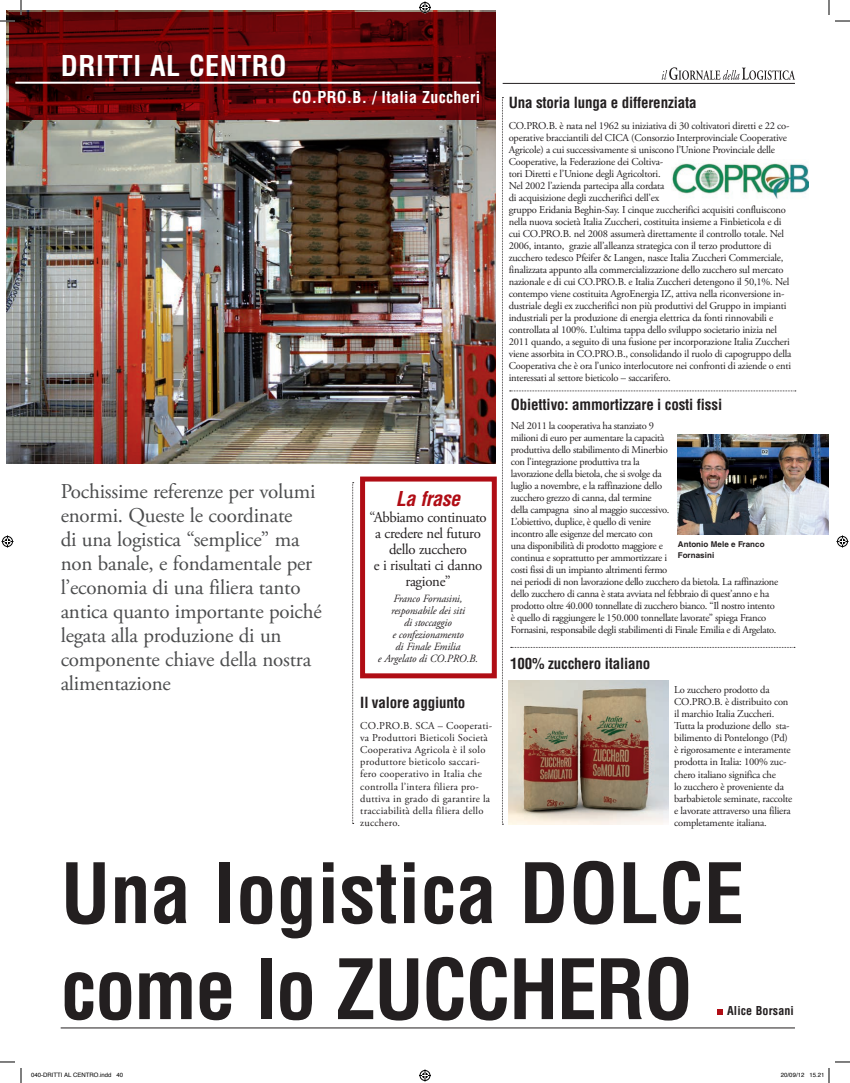
<style>
.page{position:relative;width:850px;height:1083px;background:#fff}
.page>*{position:absolute;margin:0;border:0;box-sizing:border-box;transform-origin:0 0}
.t1{font:700 condensed 81px/96px "Helvetica LT Std";color:#231f20}
.t2{font:700 condensed 28px "Helvetica LT Std";letter-spacing:.05em;color:#fff}
.t3{font:21px/24px "Adobe Garamond Pro";letter-spacing:-.01em;color:#4b4c4d}
.t4{font:italic 700 condensed 20px "Helvetica LT Std";letter-spacing:-.015em;color:#b00d15}
.t5{font:700 condensed 16px "Helvetica LT Std";letter-spacing:.02em;color:#fff}
.t6{font:700 condensed 15px "Helvetica LT Std";letter-spacing:-.01em;color:#231f20}
.t7{font:15px/16px "Adobe Garamond Pro";letter-spacing:-.02em;color:#231f20;text-align:center}
.t8{font:700 condensed 12px "Helvetica LT Std";letter-spacing:.01em;color:#231f20}
.t9{font:italic 11px/12px "Adobe Garamond Pro";letter-spacing:-.01em;color:#231f20;text-align:center}
.t10{font:10.5px/12px "Adobe Garamond Pro";letter-spacing:-.02em;color:#231f20}
.t11{font:10.5px/12px "Adobe Garamond Pro";letter-spacing:.02em;color:#231f20}
.t12{font:700 8px/11px "Helvetica LT Std";letter-spacing:.01em;color:#231f20}
.t13{font:6px "Helvetica";color:#000}
</style>
<div class="page">
<hr style="left:503px;top:83px;width:292px;height:1px;background:#231f20">
<img style="left:7px;top:10px;width:489px;height:453px">
<svg style="left:9px;top:12px;width:487px;height:108px"></svg>
<svg style="left:662px;top:67px;width:133px;height:13px"></svg>
<hr style="left:61px;top:1027px;width:734px;height:1px;background:#231f20">
<svg style="left:352px;top:482px;width:2px;height:342px"></svg>
<svg style="left:510px;top:390px;width:286px;height:1px"></svg>
<hr style="left:15px;top:82px;width:465px;height:2px;background:#fff">
<svg style="left:502px;top:97px;width:1px;height:727px"></svg>
<div style="left:360px;top:476px;width:137px;height:202px;background:#fff;border:5px solid #b00d15"></div>
<svg style="left:717px;top:1009px;width:6px;height:5px"></svg>
<svg style="left:511px;top:647px;width:284px;height:1px"></svg>
<img style="left:508px;top:680px;width:160px;height:144px">
<img style="left:672px;top:163px;width:137px;height:36px">
<img style="left:678px;top:434px;width:151px;height:101px">
<svg style="left:0;top:0;width:22px;height:22px"></svg>
<svg style="left:0;top:1061px;width:22px;height:21px"></svg>
<svg style="left:828px;top:0;width:22px;height:22px"></svg>
<svg style="left:419px;top:1px;width:12px;height:12px"></svg>
<svg style="left:419px;top:1069px;width:12px;height:12px"></svg>
<svg style="left:2px;top:535px;width:12px;height:12px"></svg>
<svg style="left:836px;top:535px;width:12px;height:12px"></svg>
<svg style="left:828px;top:1061px;width:22px;height:21px"></svg>
<h2 class="t2" style="left:61px;top:48px;width:200px">dri tti al centro</h2>
<h3 class="t5" style="left:292px;top:87px;width:189px">CO.PRO.B. / Italia Zuccheri</h3>
<p class="t3" style="left:61px;top:479px;width:263px">Pochissime referenze per volumi enormi. Queste le coordinate<br>di una logistica “semplice” ma non banale, e fondamentale per l’economia di una filiera tanto antica quanto importante poiché legata alla produzione di un componente chiave della nostra alimentazione</p>
<h3 class="t4" style="left:396px;top:485px;width:66px">La frase</h3>
<h3 class="t7" style="left:369px;top:510px;width:119px">“Abbiamo continuato a credere nel futuro dello zucchero<br>e i risultati ci danno ragione”</h3>
<p class="t9" style="left:378px;top:593px;width:102px">Franco Fornasini, responsabile dei siti<br>di stoccaggio<br>e confezionamento<br>di Finale Emilia<br>e Argelato di CO.PRO.B.</p>
<h3 class="t6" style="left:360px;top:693px;width:106px">Il valore aggiunto</h3>
<p class="t11" style="left:360px;top:720px;width:133px">CO.PRO.B. SCA – Cooperati&shy;va Produttori Bieticoli Società<br>Cooperativa Agricola è il solo produttore bieticolo saccari&shy;fero cooperativo in Italia che controlla l’intera filiera pro&shy;duttiva in grado di garantire la tracciabilità della filiera dello zucchero.</p>
<h3 class="t6" style="left:509px;top:93px;width:189px">Una storia lunga e differenziata</h3>
<p class="t10" style="left:509px;top:120px;width:284px">CO.PRO.B. è nata nel 1962 su iniziativa di 30 coltivatori diretti e 22 co&shy;operative bracciantili del CICA (Consorzio Interprovinciale Cooperative Agricole) a cui successivamente si uniscono l’Unione Provinciale delle Cooperative, la Federazione dei Coltiva-<br>tori Diretti e l’Unione degli Agricoltori.<br>Nel 2002 l’azienda partecipa alla cordata<br>di acquisizione degli zuccherifici dell’ex<br>gruppo Eridania Beghin-Say. I cinque zuccherifici acquisiti confluiscono nella nuova società Italia Zuccheri, costituita insieme a Finbieticola e di cui CO.PRO.B. nel 2008 assumerà direttamente il controllo totale. Nel 2006, intanto, grazie all’alleanza strategica con il terzo produttore di zucchero tedesco Pfeifer &amp; Langen, nasce Italia Zuccheri Commerciale, finalizzata appunto alla commercializzazione dello zucchero sul mercato nazionale e di cui CO.PRO.B. e Italia Zuccheri detengono il 50,1%. Nel contempo viene costituita AgroEnergia IZ, attiva nella riconversione in&shy;dustriale degli ex zuccherifici non più produttivi del Gruppo in impianti industriali per la produzione di energia elettrica da fonti rinnovabili e controllata al 100%. L’ultima tappa dello sviluppo societario inizia nel 2011 quando, a seguito di una fusione per incorporazione Italia Zuccheri viene assorbita in CO.PRO.B., consolidando il ruolo di capogruppo della Cooperativa che è ora l’unico interlocutore nei confronti di aziende o enti interessati al settore bieticolo – saccarifero.</p>
<h3 class="t6" style="left:511px;top:395px;width:213px">Obiettivo: ammortizzare i costi fissi</h3>
<p class="t10" style="left:511px;top:420px;width:269px">Nel 2011 la cooperativa ha stanziato 9<br>milioni di euro per aumentare la capacità<br>produttiva dello stabilimento di Minerbio<br>con l’integrazione produttiva tra la<br>lavorazione della bietola, che si svolge da<br>luglio a novembre, e la raffinazione dello<br>zucchero grezzo di canna, dal termine<br>della campagna sino al maggio successivo.<br>L’obiettivo, duplice, è quello di venire<br>incontro alle esigenze del mercato con<br>una disponibilità di prodotto maggiore e<br>continua e soprattutto per ammortizzare i<br>costi fissi di un impianto altrimenti fermo<br>nei periodi di non lavorazione dello zucchero da bietola. La raffinazione dello zucchero di canna è stata avviata nel febbraio di quest’anno e ha prodotto oltre 40.000 tonnellate di zucchero bianco. “Il nostro intento è quello di raggiungere le 150.000 tonnellate lavorate” spiega Franco Fornasini, responsabile degli stabilimenti di Finale Emilia e di Argelato.</p>
<p class="t12" style="left:678px;top:538px;width:88px">Antonio Mele e Franco<br>Fornasini</p>
<h3 class="t6" style="left:510px;top:654px;width:142px">100% zucchero italiano</h3>
<p class="t10" style="left:674px;top:684px;width:120px">Lo zucchero prodotto da<br>CO.PRO.B. è distribuito con il marchio Italia Zuccheri.<br>Tutta la produzione dello sta&shy;bilimento di Pontelongo (Pd) è rigorosamente e interamente prodotta in Italia: 100% zuc&shy;chero italiano significa che<br>lo zucchero è proveniente da barbabietole seminate, raccolte e lavorate attraverso una filiera completamente italiana.</p>
<h1 class="t1" style="left:61px;top:844px;width:685px">Una logistica dolce come lo zucc</h1>
<h1 class="t1" style="left:509px;top:940px;width:109px">hero</h1>
<p class="t8" style="left:727px;top:1002px;width:68px">Alice Borsani</p>
<p class="t13" style="left:31px;top:1070px;width:94px">040-DRITTI AL CENTRO.indd 40</p>
<p class="t13" style="left:781px;top:1070px;width:45px">20/09/12 15.21</p>
</div>
